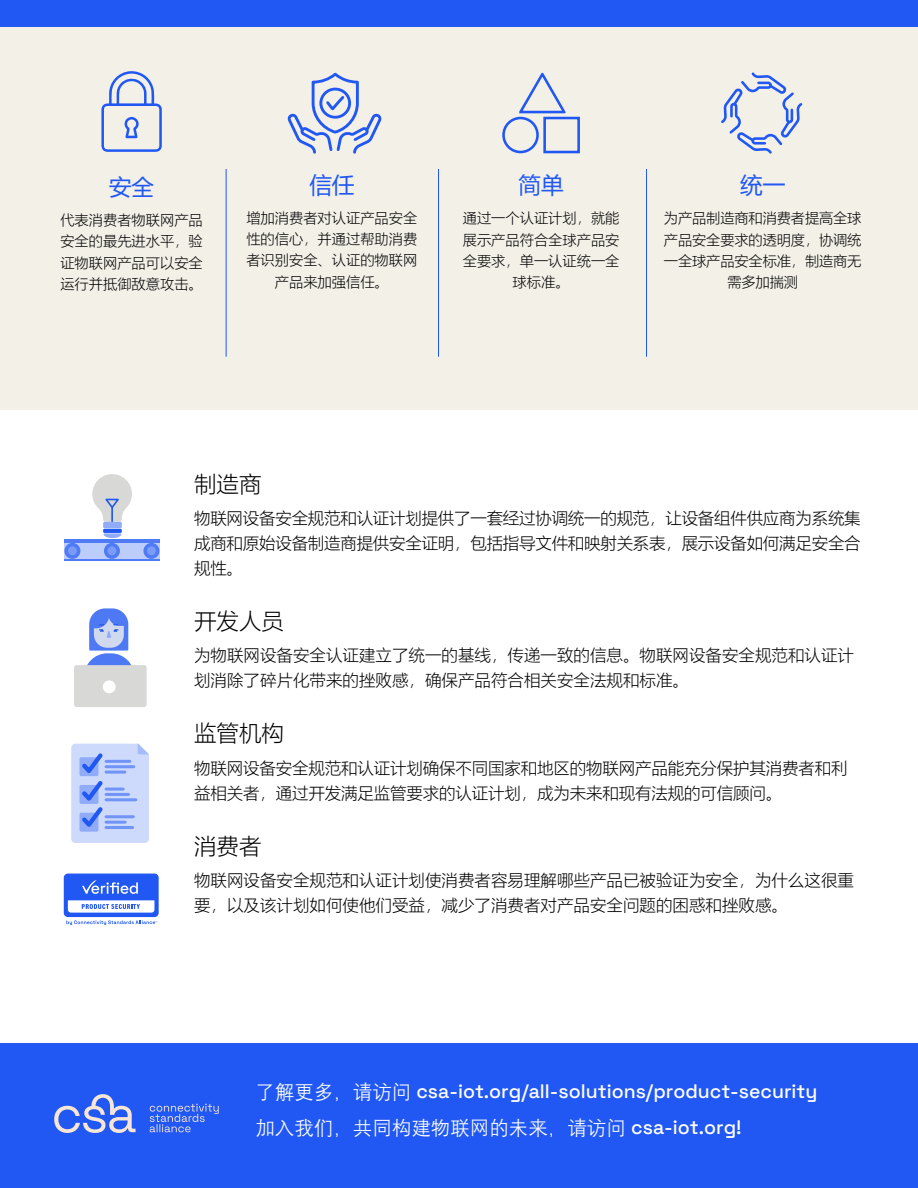
<style>
.page{position:relative;width:918px;height:1188px;background:#fff}
.page>*{position:absolute;margin:0;border:0;box-sizing:border-box;transform-origin:0 0}
.t1{font:300 22.5px "Microsoft Ya Hei";color:#000}
.t2{font:22.5px "Microsoft Ya Hei";color:#2158f3}
.t3{font:300 19.5px/36px "Space Grotesk";color:#fff}
.t4{font:300 16.5px/24.8px "Microsoft Ya Hei";color:#000}
.t5{font:300 14.25px/21.3px "Microsoft Ya Hei";color:#000;text-align:center}
.s1{font-family:"Deng Xian";font-weight:400}
</style>
<div class="page">
<div style="left:0;top:27px;width:918px;height:382px;background:#f3f0e8"></div>
<div style="left:0;top:1043px;width:918px;height:145px;background:#2158f3"></div>
<svg style="left:54px;top:1094px;width:165px;height:39px"></svg>
<div style="left:0;top:0;width:918px;height:27px;background:#2158f3"></div>
<hr style="left:226px;top:169px;width:1px;height:188px;background:#2158f3">
<hr style="left:438px;top:169px;width:1px;height:188px;background:#2158f3">
<hr style="left:646px;top:169px;width:1px;height:188px;background:#2158f3">
<div style="left:543px;top:117px;width:37px;height:36px;border:3px solid #2158f3"></div>
<div style="left:502px;top:117px;width:37px;height:36px;border:3px solid #2158f3;border-radius:50%"></div>
<svg style="left:518px;top:72px;width:49px;height:50px"></svg>
<svg style="left:289px;top:72px;width:91px;height:82px"></svg>
<svg style="left:101px;top:71px;width:61px;height:81px"></svg>
<svg style="left:721px;top:72px;width:82px;height:82px"></svg>
<svg style="left:71px;top:744px;width:78px;height:99px"></svg>
<div style="left:74px;top:665px;width:73px;height:42px;background:#d8d8d7;border-radius:3px"></div>
<svg style="left:87px;top:608px;width:44px;height:86px"></svg>
<div style="left:103px;top:522px;width:19px;height:6px;background:#90acf9"></div>
<hr style="left:103px;top:529px;width:19px;height:4px;background:#2158f3">
<svg style="left:103px;top:533px;width:19px;height:5px"></svg>
<svg style="left:92px;top:474px;width:40px;height:48px"></svg>
<div style="left:65px;top:539px;width:94px;height:22px;background:#507bf6"></div>
<div style="left:65px;top:543px;width:94px;height:16px;background:#bccdfb"></div>
<div style="left:65px;top:543px;width:15px;height:16px;background:#507bf6;border-radius:50%"></div>
<div style="left:68px;top:546px;width:9px;height:9px;background:#7a9bf8;border-radius:50%"></div>
<svg style="left:104px;top:543px;width:16px;height:16px"></svg>
<div style="left:108px;top:546px;width:8px;height:9px;background:#7a9bf8;border-radius:50%"></div>
<div style="left:143px;top:543px;width:16px;height:16px;background:#507bf6;border-radius:50%"></div>
<div style="left:147px;top:546px;width:9px;height:9px;background:#7a9bf8;border-radius:50%"></div>
<div style="left:64px;top:874px;width:94px;height:42px;background:#2158f3;border-radius:4px"></div>
<div style="left:64px;top:874px;width:95px;height:43px;border:1px solid #2158f3;border-radius:4px"></div>
<svg style="left:68px;top:900px;width:86px;height:13px"></svg>
<svg style="left:82px;top:880px;width:56px;height:14px"></svg>
<svg style="left:66px;top:920px;width:91px;height:5px"></svg>
<p class="t2" style="left:109px;top:172px;width:46px">安全</p>
<p class="t5" style="left:60px;top:209px;width:144px;text-align:justify">代表消费者物联网产品安全的最先进水平，验证物联网产品可以安全运行并抵御敌意攻击。</p>
<p class="t2" style="left:309px;top:169px;width:46px">信任</p>
<p class="t5" style="left:246px;top:207px;width:172px">增加消费者对认证产品安全性的信心，并通过帮助消费者识别安全、认证的物联网产品来加强信任。</p>
<p class="t2" style="left:519px;top:170px;width:46px">简单</p>
<p class="t5" style="left:463px;top:207px;width:158px">通过一个认证计划，就能展示产品符合全球产品安全要求，单一认证统一全球标准。</p>
<p class="t2" style="left:740px;top:170px;width:46px">统一</p>
<p class="t5" style="left:664px;top:207px;width:199px">为产品制造商和消费者提高全球产品安全要求的透明度，协调统一全球产品安全标准，制造商无需多加揣测</p>
<p class="t1" style="left:194px;top:469px;width:69px">制造商</p>
<p class="t4" style="left:194px;top:506px;width:668px;text-align:justify">物联网设备安全规范和认证计划提供了一套经过协调统一的规范，让设备组件供应商为系统集成商和原始设备制造商提供安全证明，包括指导文件和映射关系表，展示设备如何满足安全合规性。</p>
<p class="t1" style="left:194px;top:606px;width:91px">开发人员</p>
<p class="t4" style="left:194px;top:643px;width:662px">为物联网设备安全认证建立了统一的基线，传递一致的信息。物联网设备安全规范和认证计划消除了碎片化带来的挫败感，确保产品符合相关安全法规和标准。</p>
<p class="t1" style="left:194px;top:718px;width:91px">监管机构</p>
<p class="t4" style="left:194px;top:755px;width:655px">物联网设备安全规范和认证计划确保不同国家和地区的物联网产品能充分保护其消费者和利益相关者，通过开发满足监管要求的认证计划，成为未来和现有法规的可信顾问。</p>
<p class="t1" style="left:194px;top:831px;width:69px">消费者</p>
<p class="t4" style="left:194px;top:868px;width:661px">物联网设备安全规范和认证计划使消费者容易理解哪些产品已被验证为安全，为什么这很重要，以及该计划如何使他们受益，减少了消费者对产品安全问题的困惑和挫败感。</p>
<p class="t3" style="left:255px;top:1072px;width:564px"><span class="s1">了解更多，请访问</span> csa-iot.org/all-solutions/product-security<span class="s1">加入我们，共同构建物联网的未来，请访问</span> csa-iot.org!</p>
</div>
